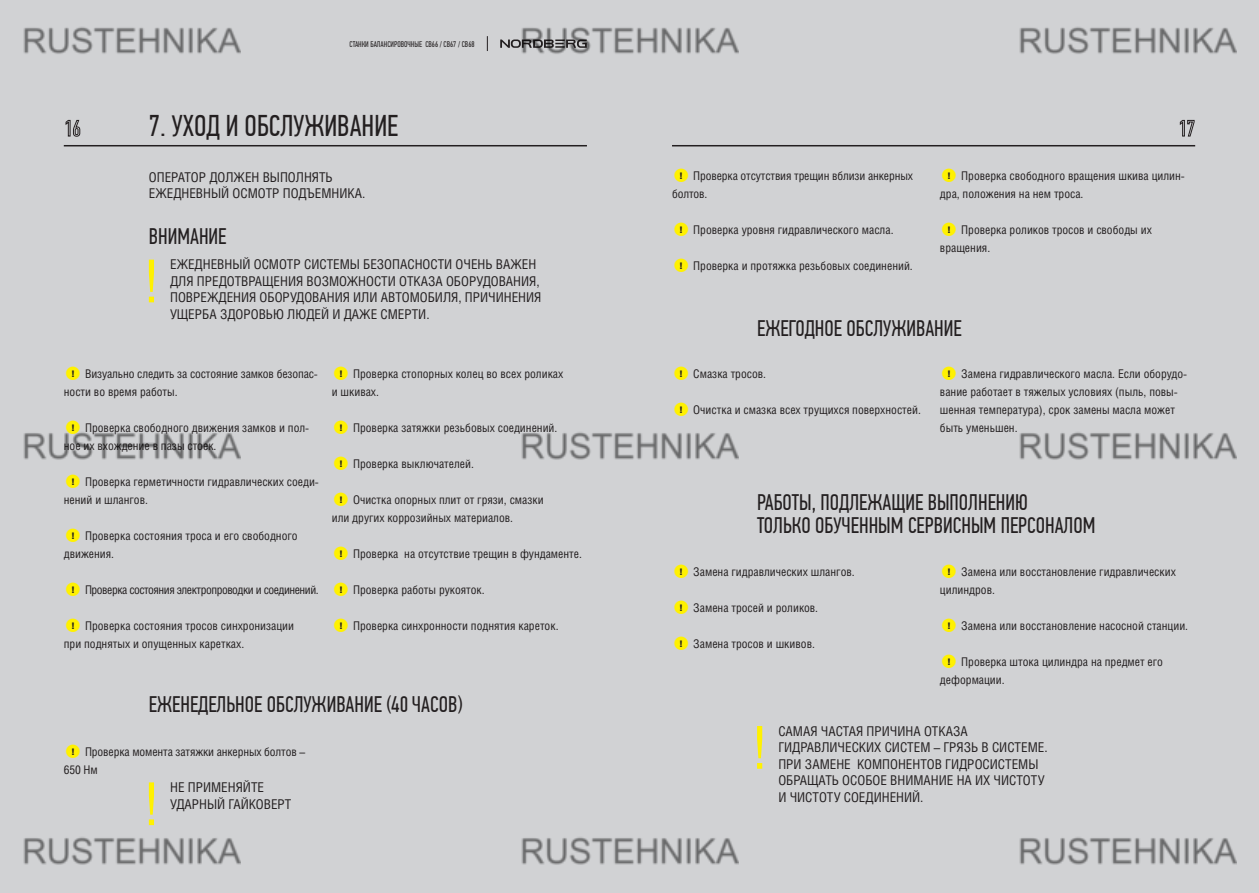
<style>
.page{position:relative;width:1259px;height:893px;background:#d1d2d4}
.page>*{position:absolute;margin:0;border:0;box-sizing:border-box;transform-origin:0 0}
.t1{font:59.4px "Helios Cond C";color:#fff101}
.t2{font:30px "PF Din Text Comp Pro";color:#231f20}
.t3{font:22.5px/22.5px "PF Din Text Comp Pro";color:#231f20}
.t4{font:13.5px/16.5px "Helios Cond C";letter-spacing:.11em;color:#231f20}
.t5{font:13.5px/16.5px "Helios Cond C";letter-spacing:.055em;color:#231f20}
.t6{font:12px/18px "Helios Cond C";color:#231f20}
.t7{font:12px "Helios Cond C";letter-spacing:-.04em;color:#231f20}
.t8{font:8.25px "PF Din Text Comp Pro";color:#231f20}
.s1{font-family:"PF Din Text Comp Pro";font-size:21.45px;color:#fff101}
.s2{font-family:"Helios Ext C";font-weight:700;font-size:9px}
</style>
<div class="page">
<svg style="left:500px;top:40px;width:21px;height:8px"></svg>
<svg style="left:487px;top:36px;width:1px;height:15px"></svg>
<svg style="left:65px;top:120px;width:16px;height:17px"></svg>
<svg style="left:1179px;top:120px;width:16px;height:17px"></svg>
<hr style="left:64px;top:145px;width:523px;height:1px;background:#231f20">
<hr style="left:672px;top:145px;width:523px;height:1px;background:#231f20">
<img style="left:23px;top:27px;width:217px;height:27px">
<img style="left:521px;top:27px;width:217px;height:27px">
<img style="left:1019px;top:27px;width:217px;height:27px">
<img style="left:23px;top:432px;width:217px;height:28px">
<img style="left:521px;top:432px;width:217px;height:28px">
<img style="left:1019px;top:432px;width:217px;height:28px">
<img style="left:23px;top:837px;width:217px;height:28px">
<img style="left:521px;top:837px;width:217px;height:28px">
<img style="left:1019px;top:837px;width:217px;height:28px">
<p class="t8" style="left:349px;top:39px;width:127px">СТАНКИ БАЛАНСИРОВОЧНЫЕ CB66 / CB67 / CB68</p>
<h2 class="t2" style="left:149px;top:109px;width:189px">7. Уход и обслуживание</h2>
<p class="t4" style="left:149px;top:169px;width:185px">Оператор должен выполнять ежедневный осмотр подъемни</p>
<p class="t4" style="left:347px;top:185px;width:19px">ка.</p>
<h3 class="t3" style="left:149px;top:226px;width:52px">Внимание</h3>
<h1 class="t1" style="left:142px;top:246px;width:20px">!</h1>
<p class="t4" style="left:161px;top:256px;width:380px">Ежедн евный осмотр системы безопасности очень важен для предотвращения возможности отказа оборудо вания, по</p>
<p class="t4" style="left:186px;top:289px;width:225px">вреждения оборудо вания или автомо</p>
<p class="t4" style="left:149px;top:289px;width:394px;text-indent:279px">биля, причинения ущерба здоровью людей и даже смерти.</p>
<p class="t6" style="left:64px;top:365px;width:255px"><span class="s1">●</span><span class="s2">!</span> В изуально следить за состояние замков безопас&shy;ности во время работы.</p>
<p class="t6" style="left:64px;top:419px;width:247px"><span class="s1">●</span><span class="s2">!</span> Проверка свободного движения замков и пол‑ ное их вхождение в пазы стоек.</p>
<p class="t6" style="left:64px;top:473px;width:257px"><span class="s1">●</span><span class="s2">!</span> Проверка герметичности гидравлических соеди‑ нений и шлангов.</p>
<p class="t6" style="left:64px;top:527px;width:235px"><span class="s1">●</span><span class="s2">!</span> Проверка состояния троса и его свободного движения.</p>
<p class="t7" style="left:64px;top:583px;width:256px"><span class="s1">●</span><span class="s2">!</span> Проверка состояния электропроводки и соединений.</p>
<p class="t6" style="left:64px;top:617px;width:232px"><span class="s1">●</span><span class="s2">!</span> Проверка состояния тросов синхронизации при поднятых и опущенных каретках.</p>
<p class="t6" style="left:332px;top:365px;width:233px"><span class="s1">●</span><span class="s2">!</span> Проверка стопорных колец во всех роликах и шкивах.</p>
<p class="t6" style="left:332px;top:419px;width:227px"><span class="s1">●</span><span class="s2">!</span> Проверка затяжки резьбовых соединений.</p>
<p class="t6" style="left:332px;top:455px;width:144px"><span class="s1">●</span><span class="s2">!</span> Проверка выключателей.</p>
<p class="t6" style="left:332px;top:491px;width:213px"><span class="s1">●</span><span class="s2">!</span> Очистка опорных плит от грязи, смазки или других коррозийных материалов.</p>
<p class="t6" style="left:332px;top:545px;width:252px"><span class="s1">●</span><span class="s2">!</span> Проверка на отсутствие трещин в фундаменте.</p>
<p class="t6" style="left:332px;top:581px;width:154px"><span class="s1">●</span><span class="s2">!</span> Проверка работы рукояток.</p>
<p class="t6" style="left:332px;top:617px;width:228px"><span class="s1">●</span><span class="s2">!</span> Проверка синхронности поднятия кареток.</p>
<h3 class="t3" style="left:149px;top:693px;width:315px">ЕЖЕНЕДЕЛЬНОЕ ОБСЛУЖИВАНИЕ (40 ЧАСОВ)</h3>
<p class="t6" style="left:64px;top:743px;width:243px"><span class="s1">●</span><span class="s2">!</span> Проверка момента затяжки анкерных болтов –<br>650 Нм</p>
<h1 class="t1" style="left:142px;top:768px;width:20px">!</h1>
<p class="t4" style="left:161px;top:779px;width:132px;text-indent:9px">Не применяйте ударный гайковерт</p>
<p class="t6" style="left:672px;top:167px;width:242px"><span class="s1">●</span><span class="s2">!</span> Проверка отсутствия трещин вблизи анкерных болтов.</p>
<p class="t6" style="left:672px;top:221px;width:223px"><span class="s1">●</span><span class="s2">!</span> Проверка уровня гидравлического масла.</p>
<p class="t6" style="left:672px;top:257px;width:242px"><span class="s1">●</span><span class="s2">!</span> Проверка и протяжка резьбовых соединений.</p>
<p class="t6" style="left:940px;top:167px;width:245px"><span class="s1">●</span><span class="s2">!</span> Проверка свободного вращения шкива цилин&shy;дра, положения на нем троса.</p>
<p class="t6" style="left:940px;top:221px;width:213px"><span class="s1">●</span><span class="s2">!</span> Проверка роликов тросов и свободы их вращения.</p>
<h3 class="t3" style="left:757px;top:317px;width:206px">ЕЖЕГОДНОЕ ОБСЛУЖИВАНИЕ</h3>
<p class="t6" style="left:672px;top:365px;width:96px"><span class="s1">●</span><span class="s2">!</span> Смазка тросов.</p>
<p class="t6" style="left:672px;top:401px;width:250px"><span class="s1">●</span><span class="s2">!</span> Очистка и смазка всех трущихся поверхностей.</p>
<p class="t6" style="left:940px;top:365px;width:249px"><span class="s1">●</span><span class="s2">!</span> Замена гидравлического масла. Если оборудо‑ вание работает в тяжелых условиях (пыль, повы‑ шенная температура), срок замены масла может быть уменьшен.</p>
<h3 class="t3" style="left:757px;top:492px;width:337px">РАБОТЫ, ПОДЛЕЖАЩИЕ ВЫПОЛНЕНИЮ<br>ТОЛЬКО ОБУЧЕННЫМ СЕРВИСНЫМ ПЕРСОНАЛОМ</h3>
<p class="t6" style="left:672px;top:563px;width:184px"><span class="s1">●</span><span class="s2">!</span> Замена гидравлических шлангов.</p>
<p class="t6" style="left:672px;top:599px;width:148px"><span class="s1">●</span><span class="s2">!</span> Замена тросей и роликов.</p>
<p class="t6" style="left:672px;top:635px;width:144px"><span class="s1">●</span><span class="s2">!</span> Замена тросов и шкивов.</p>
<p class="t6" style="left:940px;top:563px;width:237px"><span class="s1">●</span><span class="s2">!</span> Замена или восстановление гидравлических цилиндров.</p>
<p class="t6" style="left:940px;top:617px;width:250px"><span class="s1">●</span><span class="s2">!</span> Замена или восстановление насосной станции.</p>
<p class="t6" style="left:940px;top:653px;width:225px"><span class="s1">●</span><span class="s2">!</span> Проверка штока цилиндра на предмет его деформации.</p>
<h1 class="t1" style="left:750px;top:712px;width:20px">!</h1>
<p class="t5" style="left:778px;top:722px;width:271px;text-indent:-9px">Самая частая причина отказа гидравлических систем – грязь в системе.<br>При замене компон</p>
<p class="t4" style="left:906px;top:755px;width:134px">ентов гидросистемы</p>
<p class="t4" style="left:757px;top:772px;width:150px">обращать особое вним</p>
<p class="t4" style="left:923px;top:772px;width:121px">ани е на их чистоту</p>
<p class="t4" style="left:757px;top:788px;width:16px">и</p>
<p class="t4" style="left:789px;top:788px;width:135px">чистоту соединений.</p>
</div>
